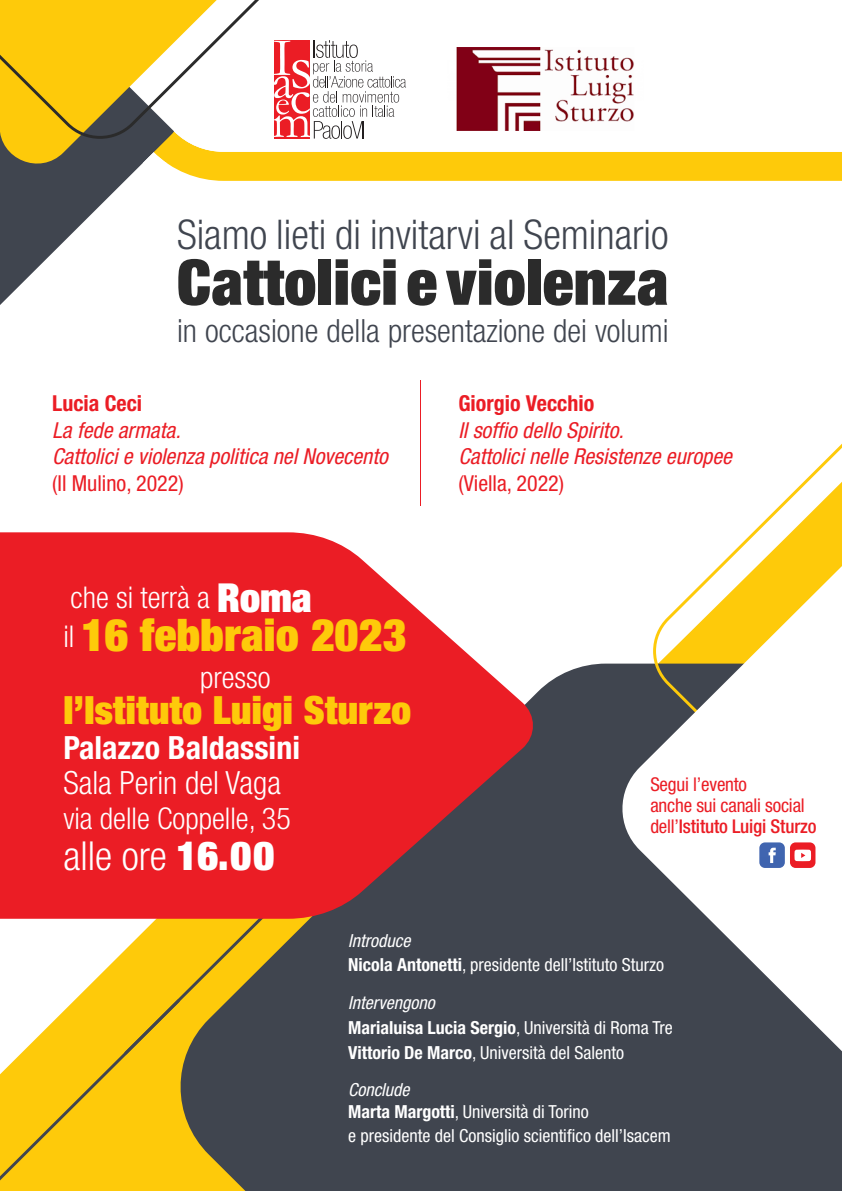
<style>
.page{position:relative;width:842px;height:1191px;background:#fff}
.page>*{position:absolute;margin:0;border:0;box-sizing:border-box;transform-origin:0 0}
.t1{font:900 condensed 63px "Helvetica Neue LT Std";letter-spacing:.01em;color:#2b2b2b}
.t2{font:900 condensed 45px "Helvetica Neue LT Std";letter-spacing:.01em;color:#feca0a}
.t3{font:300 condensed 41px "Helvetica Neue LT Std";color:#40454f}
.t4{font:300 condensed 40px "Helvetica Neue LT Std";color:#fff}
.t5{font:900 condensed 39px "Helvetica Neue LT Std";letter-spacing:.01em;color:#feca0a}
.t6{font:300 condensed 32px "Helvetica Neue LT Std";color:#40454f}
.t7{font:700 condensed 32px "Helvetica Neue LT Std";color:#fff}
.t8{font:300 condensed 32px "Helvetica Neue LT Std";color:#fff}
.t9{font:300 condensed 30px "Helvetica Neue LT Std";color:#fff}
.t10{font:italic condensed 22px "Helvetica Neue LT Std";color:#eb1d25}
.t11{font:condensed 22px "Helvetica Neue LT Std";color:#eb1d25}
.t12{font:700 condensed 22px "Helvetica Neue LT Std";color:#eb1d25}
.t13{font:condensed 19px/21px "Helvetica Neue LT Std";letter-spacing:-.01em;color:#eb1d25}
.t14{font:condensed 18px "Helvetica Neue LT Std";color:#fff}
.t15{font:700 condensed 18px "Helvetica Neue LT Std";color:#fff}
.t16{font:italic condensed 18px "Helvetica Neue LT Std";color:#fff}
.s1{font-weight:900;font-size:40px}
.s2{font-weight:300;font-size:30px;color:#fff}
.s3{font-weight:900}
.s4{font-weight:500}
.s5{font-weight:700}
.s6{font-weight:400}
</style>
<div class="page">
<div style="left:193px;top:152px;width:649px;height:29px;background:#feca0a"></div>
<svg style="left:0;top:176px;width:130px;height:129px"></svg>
<div style="left:260px;top:152px;width:421px;height:11px;background:#feca0a"></div>
<svg style="left:0;top:0;width:260px;height:176px"></svg>
<div style="left:180px;top:663px;width:662px;height:528px;background:#40454f"></div>
<svg style="left:124px;top:918px;width:229px;height:136px;background:#968134"></svg>
<svg style="left:0;top:999px;width:180px;height:192px;background:#f9cb20"></svg>
<svg style="left:753px;top:443px;width:89px;height:89px"></svg>
<svg style="left:0;top:532px;width:537px;height:386px;background:#dd353c"></svg>
<svg style="left:617px;top:532px;width:225px;height:553px"></svg>
<svg style="left:274px;top:40px;width:132px;height:99px"></svg>
<hr style="left:420px;top:380px;width:1px;height:126px;background:#eb1d25">
<img style="left:456px;top:48px;width:178px;height:82px">
<svg style="left:759px;top:842px;width:26px;height:26px"></svg>
<div style="left:790px;top:842px;width:25px;height:26px;background:#eb1d25;border-radius:6px"></div>
<svg style="left:794px;top:849px;width:17px;height:12px"></svg>
<p class="t3" style="left:177px;top:211px;width:493px">Siamo lieti di invitarvi al Seminario</p>
<p class="t1" style="left:177px;top:242px;width:493px">Cattolici e violenza</p>
<p class="t6" style="left:177px;top:312px;width:493px">in occasione della presentazione dei volumi</p>
<p class="t12" style="left:52px;top:390px;width:91px">Lucia Ceci</p>
<p class="t10" style="left:52px;top:417px;width:130px">La fede armata.</p>
<p class="t10" style="left:52px;top:444px;width:337px">Cattolici e violenza politica nel Novecento</p>
<p class="t11" style="left:52px;top:470px;width:133px">(Il Mulino, 2022)</p>
<p class="t9" style="left:71px;top:579px;width:243px">che si terrà a <span class="s1">Roma</span></p>
<p class="t2" style="left:63px;top:605px;width:344px"><span class="s2">il</span> 16 febbraio 2023</p>
<p class="t9" style="left:200px;top:659px;width:72px">presso</p>
<p class="t5" style="left:63px;top:684px;width:349px">l’Istituto Luigi Sturzo</p>
<p class="t7" style="left:63px;top:728px;width:238px">Palazzo Baldassini</p>
<p class="t8" style="left:63px;top:764px;width:219px">Sala Perin del Vaga</p>
<p class="t9" style="left:63px;top:800px;width:229px">via delle Coppelle, 35</p>
<p class="t4" style="left:63px;top:832px;width:212px">alle ore <span class="s3">16.00</span></p>
<p class="t12" style="left:458px;top:390px;width:137px">Giorgio Vecchio</p>
<p class="t10" style="left:458px;top:417px;width:167px">Il soffio dello Spirito.</p>
<p class="t10" style="left:458px;top:444px;width:275px">Cattolici nelle Resistenze europee</p>
<p class="t11" style="left:458px;top:470px;width:107px">(Viella, 2022)</p>
<p class="t13" style="left:650px;top:774px;width:98px">Segui l’evento</p>
<p class="t13" style="left:650px;top:795px;width:168px">anche sui canali social dell’<span class="s4">Istituto Luigi Sturzo</span></p>
<p class="t16" style="left:348px;top:930px;width:64px">Introduce</p>
<p class="t14" style="left:348px;top:954px;width:318px"><span class="s5">Nicola Antonetti</span>, presidente dell’Istituto Sturzo</p>
<p class="t16" style="left:348px;top:991px;width:88px">Intervengono</p>
<p class="t15" style="left:348px;top:1017px;width:326px">Marialuisa Lucia Sergio<span class="s6">, Università di Roma Tre</span></p>
<p class="t14" style="left:348px;top:1042px;width:278px"><span class="s5">Vittorio De Marco</span>, Università del Salento</p>
<p class="t16" style="left:348px;top:1079px;width:63px">Conclude</p>
<p class="t14" style="left:348px;top:1101px;width:242px"><span class="s5">Marta Margotti</span>, Università di Torino</p>
<p class="t14" style="left:348px;top:1125px;width:324px">e presidente del Consiglio scientifico dell’Isacem</p>
</div>
